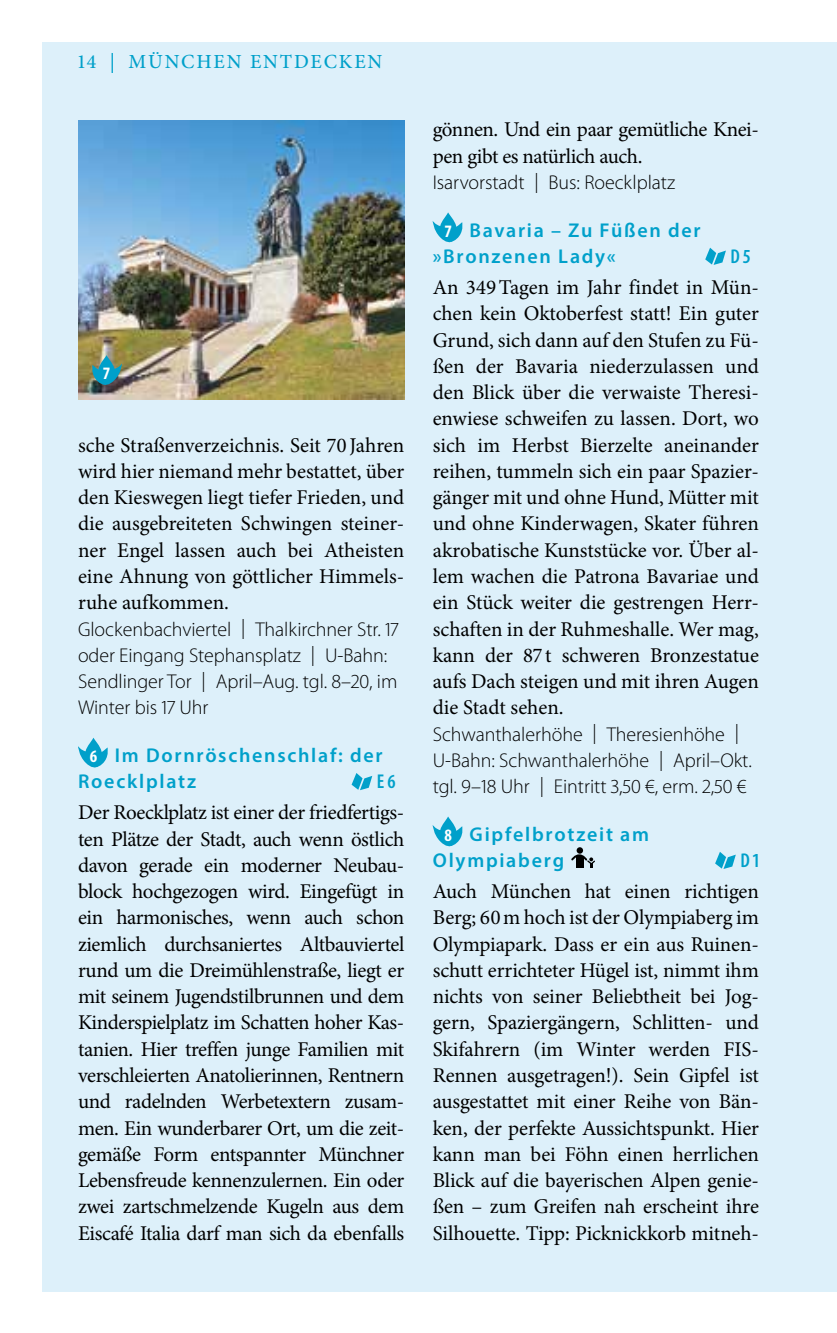
<style>
.page{position:relative;width:837px;height:1333px;background:#fff}
.page>*{position:absolute;margin:0;border:0;box-sizing:border-box;transform-origin:0 0}
.t1{font:21px/26.2px "Minion Pro";letter-spacing:-.01em;color:#000;text-align:justify}
.t2{font:300 20px/26.2px "Myriad Pro";letter-spacing:-.005em;color:#000}
.t3{font:600 20px/26.2px "Myriad Pro";letter-spacing:.085em;color:#00a0ca}
.t4{font:500 20px "Minion Pro";letter-spacing:.09em;color:#00a0ca}
.t5{font:600 condensed 20px "Myriad Pro";color:#00a0ca}
.t6{font:700 condensed 17.5px "Myriad Pro";color:#fff}
.s1{font-weight:700;font-stretch:condensed;font-size:17.5px;color:#fff}
</style>
<div class="page">
<div style="left:43px;top:43px;width:793px;height:1248px;background:#ddf0fa"></div>
<img style="left:78px;top:120px;width:326px;height:279px">
<svg style="left:432px;top:212px;width:31px;height:31px"></svg>
<svg style="left:705px;top:247px;width:21px;height:18px"></svg>
<svg style="left:432px;top:816px;width:31px;height:31px"></svg>
<div style="left:576px;top:847px;width:7px;height:6px;background:#000;border-radius:50%"></div>
<svg style="left:571px;top:853px;width:24px;height:14px"></svg>
<svg style="left:715px;top:852px;width:21px;height:17px"></svg>
<svg style="left:78px;top:737px;width:30px;height:31px"></svg>
<svg style="left:351px;top:773px;width:22px;height:18px"></svg>
<svg style="left:91px;top:355px;width:31px;height:31px"></svg>
<p class="t4" style="left:78px;top:48px;width:306px">14 | MÜNCHEN ENTDECKEN</p>
<p class="t6" style="left:103px;top:362px;width:8px">7</p>
<p class="t1" style="left:78px;top:432px;width:328px">sche Straßenverzeichnis. Seit 70 Jahren wird hier niemand mehr bestattet, über den Kieswegen liegt tiefer Frieden, und die ausgebreiteten Schwingen steiner&shy;ner Engel lassen auch bei Atheisten eine Ahnung von göttlicher Himmels&shy;ruhe aufkommen.</p>
<p class="t2" style="left:78px;top:616px;width:322px">Glockenbachviertel | Thalkirchner Str. 17 oder Eingang Stephansplatz | U-Bahn:<br>Sendlinger Tor | April–Aug. tgl. 8–20, im Winter bis 17 Uhr</p>
<p class="t3" style="left:78px;top:741px;width:306px;text-indent:12px"><span class="s1">6</span> Im Dornröschenschlaf: der<br>Roecklplatz</p>
<p class="t5" style="left:377px;top:769px;width:20px">E 6</p>
<p class="t1" style="left:78px;top:799px;width:328px">Der Roecklplatz ist einer der friedfertigs&shy;ten Plätze der Stadt, auch wenn östlich davon gerade ein moderner Neubau&shy;block hochgezogen wird. Eingefügt in ein harmonisches, wenn auch schon ziemlich durchsaniertes Altbauviertel rund um die Dreimühlenstraße, liegt er mit seinem Jugendstilbrunnen und dem Kinderspielplatz im Schatten hoher Kas&shy;tanien. Hier treffen junge Familien mit verschleierten Anatolierinnen, Rentnern und radelnden Werbetextern zusam&shy;men. Ein wunderbarer Ort, um die zeit&shy;gemäße Form entspannter Münchner Lebensfreude kennenzulernen. Ein oder zwei zartschmelzende Kugeln aus dem Eiscafé Italia darf man sich da ebenfalls</p>
<p class="t1" style="left:432px;top:117px;width:327px">gönnen. Und ein paar gemütliche Knei&shy;pen gibt es natürlich auch.</p>
<p class="t2" style="left:432px;top:169px;width:244px">Isarvorstadt | Bus: Roecklplatz</p>
<p class="t3" style="left:432px;top:216px;width:269px;text-indent:12px"><span class="s1">7</span> Bavaria – Zu Füßen der »Bronzenen Lady«</p>
<p class="t5" style="left:730px;top:244px;width:21px">D 5</p>
<p class="t1" style="left:432px;top:274px;width:328px">An 349Tagen im Jahr findet in Mün&shy;chen kein Oktoberfest statt! Ein guter Grund, sich dann auf den Stufen zu Fü&shy;ßen der Bavaria niederzulassen und den Blick über die verwaiste Theresi&shy;enwiese schweifen zu lassen. Dort, wo sich im Herbst Bierzelte aneinander reihen, tummeln sich ein paar Spazier&shy;gänger mit und ohne Hund, Mütter mit und ohne Kinderwagen, Skater führen akrobatische Kunststücke vor. Über al&shy;lem wachen die Patrona Bavariae und ein Stück weiter die gestrengen Herr&shy;schaften in der Ruhmeshalle. Wer mag, kann der 87 t schweren Bronzestatue aufs Dach steigen und mit ihren Augen die Stadt sehen.</p>
<p class="t2" style="left:432px;top:721px;width:320px">Schwanthalerhöhe | Theresienhöhe |<br>U-Bahn: Schwanthalerhöhe | April–Okt. tgl. 9–18 Uhr | Eintritt 3,50 €, erm. 2,50 €</p>
<p class="t3" style="left:432px;top:820px;width:218px;text-indent:12px"><span class="s1">8</span> Gipfelbrotzeit am<br>Olympiaberg</p>
<p class="t5" style="left:740px;top:847px;width:20px">D 1</p>
<p class="t1" style="left:432px;top:878px;width:328px">Auch München hat einen richtigen Berg; 60m hoch ist der Olympiaberg im Olympiapark. Dass er ein aus Ruinen&shy;schutt errichteter Hügel ist, nimmt ihm nichts von seiner Beliebtheit bei Jog&shy;gern, Spaziergängern, Schlitten- und Skifahrern (im Winter werden FIS-Rennen ausgetragen!). Sein Gipfel ist ausgestattet mit einer Reihe von Bän&shy;ken, der perfekte Aussichtspunkt. Hier kann man bei Föhn einen herrlichen Blick auf die bayerischen Alpen genie&shy;ßen – zum Greifen nah erscheint ihre Silhouette. Tipp: Picknickkorb mitneh-</p>
</div>
